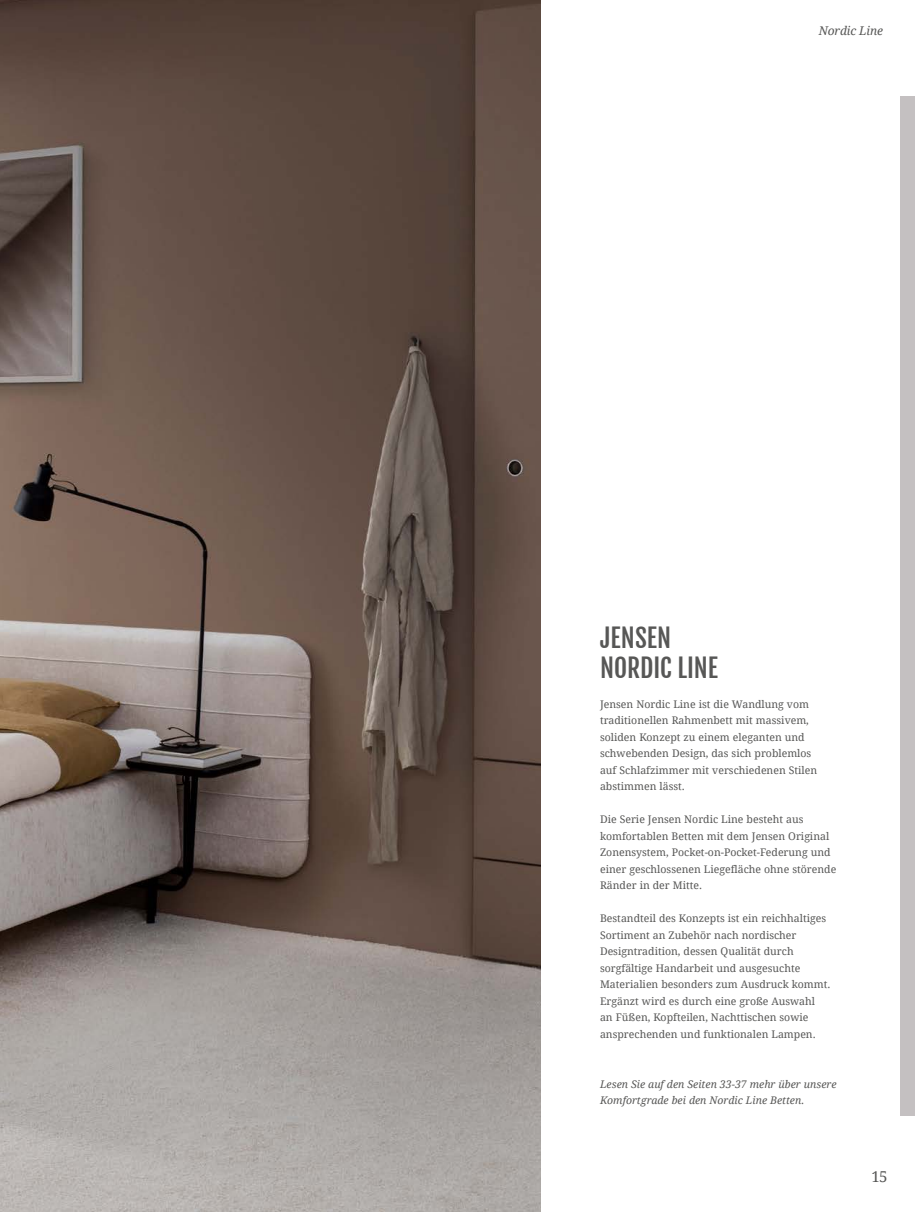
<style>
.page{position:relative;width:915px;height:1212px;background:#fff}
.page>*{position:absolute;margin:0;border:0;box-sizing:border-box;transform-origin:0 0}
.t1{font:25.5px/30.6px "Fjalla One";color:#575756}
.t2{font:15px "Droid Serif";color:#575756}
.t3{font:italic 12px "Droid Serif";letter-spacing:-.01em;color:#575756}
.t4{font:10.5px/16.5px "Droid Serif";color:#575756}
.t5{font:italic 10.5px/16.5px "Droid Serif";color:#575756}
</style>
<div class="page">
<img style="left:0;top:0;width:540px;height:1212px">
<div style="left:899px;top:96px;width:15px;height:1019px;background:#c4c0c1"></div>
<p class="t3" style="left:818px;top:24px;width:66px">Nordic Line</p>
<p class="t1" style="left:600px;top:622px;width:120px">JENSEN<br>NORDIC LINE</p>
<p class="t4" style="left:600px;top:695px;width:218px">Jensen Nordic Line ist die Wandlung vom traditionellen Rahmenbett mit massivem, soliden Konzept zu einem eleganten und schwebenden Design, das sich problemlos auf Schlafzimmer mit verschiedenen Stilen abstimmen lässt.</p>
<p class="t4" style="left:600px;top:811px;width:238px">Die Serie Jensen Nordic Line besteht aus komfortablen Betten mit dem Jensen Original Zonensystem, Pocket-on-Pocket-Federung und einer geschlossenen Liegefläche ohne störende Ränder in der Mitte.</p>
<p class="t4" style="left:600px;top:910px;width:232px">Bestandteil des Konzepts ist ein reichhaltiges Sortiment an Zubehör nach nordischer Designtradition, dessen Qualität durch sorgfältige Handarbeit und ausgesuchte Materialien besonders zum Ausdruck kommt.<br>Ergänzt wird es durch eine große Auswahl an Füßen, Kopfteilen, Nachttischen sowie ansprechenden und funktionalen Lampen.</p>
<p class="t5" style="left:600px;top:1076px;width:238px">Lesen Sie auf den Seiten 33-37 mehr über unsere<br>Komfortgrade bei den Nordic Line Betten.</p>
<h2 class="t2" style="left:871px;top:1166px;width:18px">15</h2>
</div>
